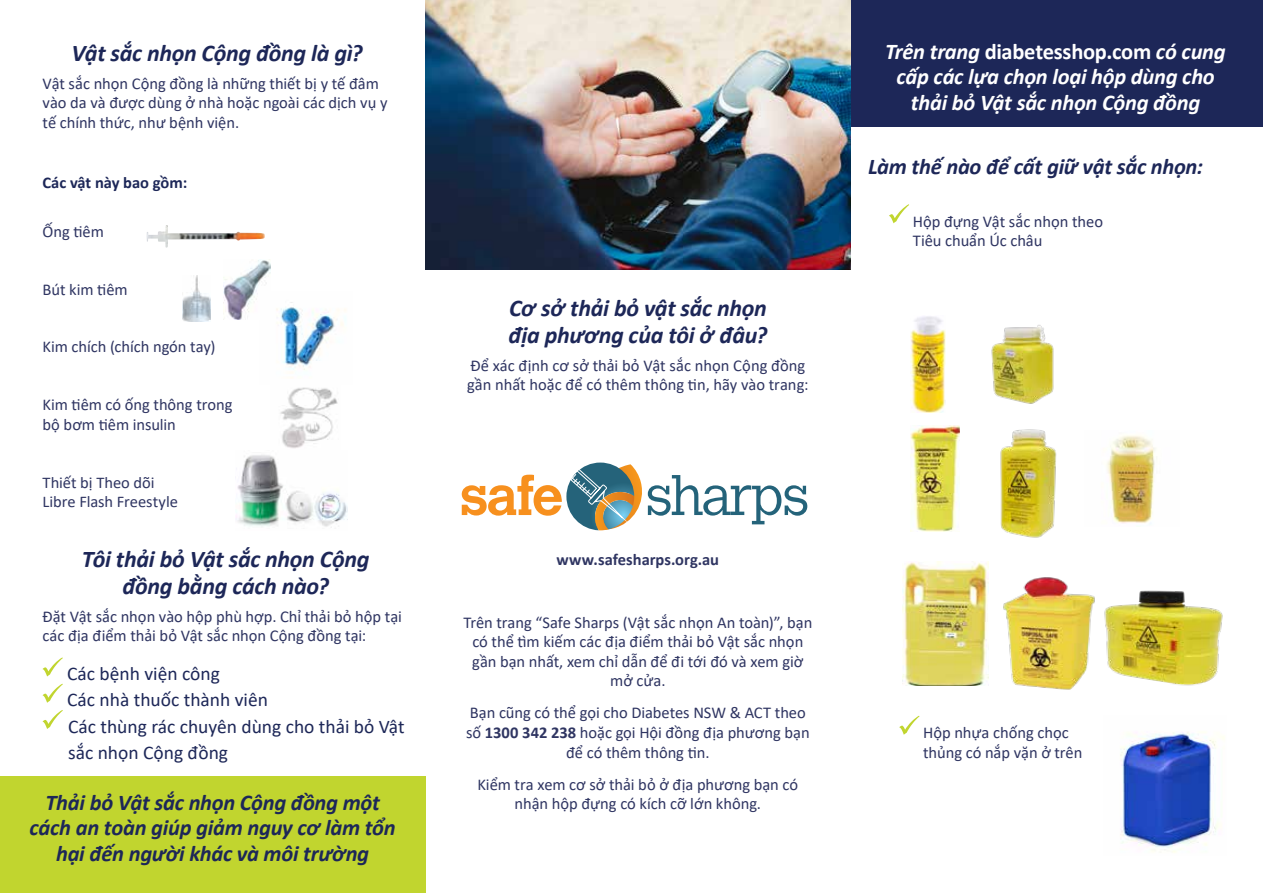
<style>
.page{position:relative;width:1263px;height:893px;background:#fff}
.page>*{position:absolute;margin:0;border:0;box-sizing:border-box;transform-origin:0 0}
.t1{font:italic 700 24px/27px "Calibri";letter-spacing:-.015em;color:#1d2758}
.t2{font:italic 700 22.5px/25.5px "Calibri";letter-spacing:-.01em;color:#1d2758;text-align:center}
.t3{font:italic 700 22.5px/25.5px "Calibri";letter-spacing:-.01em;color:#fff;text-align:center}
.t4{font:19.35px/26.2px "Calibri";color:#1d2758}
.t5{font:16.5px/19.5px "Calibri";color:#2f3562}
.t6{font:700 16.5px "Calibri";color:#2f3562}
.t7{font:16.35px/19.5px "Calibri";letter-spacing:-.005em;color:#2f3562}
.t8{font:700 16.35px "Calibri";color:#1d2758}
.s1{font-weight:700}
.s2{font-style:normal}
</style>
<div class="page">
<img style="left:1120px;top:732px;width:105px;height:121px">
<div style="left:844px;top:0;width:419px;height:127px;background:#1d2758"></div>
<div style="left:0;top:776px;width:425px;height:117px;background:#c1d52f"></div>
<img style="left:902px;top:562px;width:86px;height:124px">
<img style="left:1000px;top:429px;width:57px;height:109px">
<img style="left:991px;top:325px;width:63px;height:79px">
<img style="left:1104px;top:590px;width:119px;height:96px">
<img style="left:910px;top:316px;width:35px;height:97px">
<img style="left:1003px;top:577px;width:92px;height:113px">
<img style="left:910px;top:426px;width:50px;height:105px">
<svg style="left:43px;top:657px;width:20px;height:19px"></svg>
<svg style="left:43px;top:684px;width:20px;height:19px"></svg>
<svg style="left:43px;top:710px;width:20px;height:19px"></svg>
<img style="left:276px;top:302px;width:70px;height:71px">
<img style="left:146px;top:225px;width:119px;height:23px">
<img style="left:280px;top:387px;width:58px;height:62px">
<img style="left:224px;top:260px;width:47px;height:59px">
<img style="left:183px;top:275px;width:27px;height:47px">
<svg style="left:899px;top:716px;width:20px;height:19px"></svg>
<svg style="left:889px;top:204px;width:20px;height:19px"></svg>
<img style="left:1106px;top:435px;width:50px;height:89px">
<img style="left:425px;top:0;width:425px;height:269px">
<svg style="left:462px;top:462px;width:345px;height:68px"></svg>
<img style="left:236px;top:455px;width:111px;height:73px">
<h1 class="t1" style="left:72px;top:38px;width:293px">Vật sắc nhọn Cộng đồng là gì?</h1>
<p class="t5" style="left:43px;top:73px;width:346px">Vật sắc nhọn Cộng đồng là những thiết bị y tế đâm vào da và được dùng ở nhà hoặc ngoài các dịch vụ y tế chính thức, như bệnh viện.</p>
<p class="t8" style="left:43px;top:171px;width:146px">Các vật này bao gồm:</p>
<p class="t5" style="left:43px;top:221px;width:63px">Ống tiêm</p>
<p class="t5" style="left:43px;top:279px;width:87px">Bút kim tiêm</p>
<p class="t5" style="left:43px;top:337px;width:174px">Kim chích (chích ngón tay)</p>
<p class="t5" style="left:43px;top:395px;width:191px">Kim tiêm có ống thông trong bộ bơm tiêm insulin</p>
<p class="t7" style="left:43px;top:472px;width:137px">Thiết bị Theo dõi<br>Libre Flash Freestyle</p>
<h1 class="t1" style="left:508px;top:293px;width:260px">Cơ sở thải bỏ vật sắc nhọn địa phương của tôi ở đâu?</h1>
<p class="t5" style="left:467px;top:355px;width:343px">Để xác định cơ sở thải bỏ Vật sắc nhọn Cộng đồng gần nhất hoặc để có thêm thông tin, hãy vào trang:</p>
<h1 class="t1" style="left:82px;top:544px;width:289px;text-align:center">Tôi thải bỏ Vật sắc nhọn Cộng đồng bằng cách nào?</h1>
<p class="t5" style="left:43px;top:606px;width:361px">Đặt Vật sắc nhọn vào hộp phù hợp. Chỉ thải bỏ hộp tại các địa điểm thải bỏ Vật sắc nhọn Cộng đồng tại:</p>
<p class="t4" style="left:67px;top:660px;width:339px">Các bệnh viện công<br>Các nhà thuốc thành viên<br>Các thùng rác chuyên dùng cho thải bỏ Vật sắc nhọn Cộng đồng</p>
<p class="t6" style="left:556px;top:548px;width:164px">www.safesharps.org.au</p>
<p class="t5" style="left:463px;top:612px;width:350px;text-align:center">Trên trang “Safe Sharps (Vật sắc nhọn An toàn)”, bạn có thể tìm kiếm các địa điểm thải bỏ Vật sắc nhọn gần bạn nhất, xem chỉ dẫn để đi tới đó và xem giờ mở cửa.</p>
<p class="t5" style="left:466px;top:703px;width:345px;text-align:center">Bạn cũng có thể gọi cho Diabetes NSW &amp; ACT theo số <span class="s1">1300 342 238</span> hoặc gọi Hội đồng địa phương bạn để có thêm thông tin.</p>
<p class="t5" style="left:477px;top:774px;width:322px">Kiểm tra xem cơ sở thải bỏ ở địa phương bạn có</p>
<h2 class="t2" style="left:45px;top:789px;width:336px">Thải bỏ Vật sắc nhọn Cộng đồng một</h2>
<p class="t5" style="left:514px;top:794px;width:248px">nhận hộp đựng có kích cỡ lớn không.</p>
<h2 class="t2" style="left:29px;top:814px;width:368px">cách an toàn giúp giảm nguy cơ làm tổn hại đến người khác và môi trường</h2>
<h2 class="t3" style="left:885px;top:38px;width:342px">Trên trang <span class="s2">diabetesshop.com</span> có cung cấp các lựa chọn loại hộp dùng cho thải bỏ Vật sắc nhọn Cộng đồng</h2>
<h2 class="t2" style="left:868px;top:153px;width:336px">Làm thế nào để cất giữ vật sắc nhọn:</h2>
<p class="t5" style="left:913px;top:211px;width:192px">Hộp đựng Vật sắc nhọn theo<br>Tiêu chuẩn Úc châu</p>
<p class="t5" style="left:923px;top:723px;width:161px">Hộp nhựa chống chọc thủng có nắp vặn ở trên</p>
</div>
